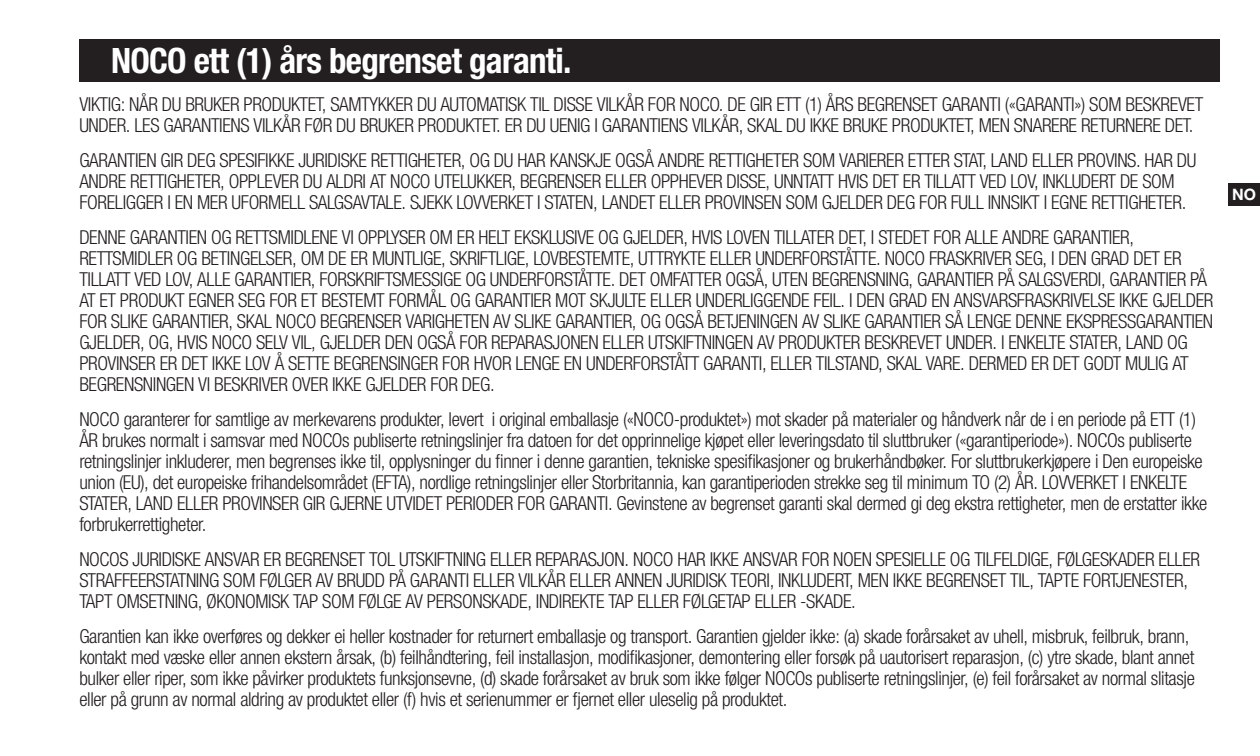
<style>
.page{position:relative;width:1260px;height:756px;background:#fff}
.page>*{position:absolute;margin:0;border:0;box-sizing:border-box;transform-origin:0 0}
.t1{font:700 condensed 35px "Helvetica Neue LTW1 G";letter-spacing:-.02em;color:#fff}
.NOCO_HN_Cond-Text{font:300 condensed 19.25px/21px "Helvetica Neue LTW1 G";letter-spacing:-.02em;color:#231f20}
.t2{font:700 15.75px "Helvetica Neue LT Std";color:#fff}
</style>
<div class="page">
<div style="left:1228px;top:183px;width:32px;height:23px;background:#231f20"></div>
<div style="left:79px;top:40px;width:1141px;height:42px;background:#231f20"></div>
<p class="t1" style="left:111px;top:40px;width:462px">NOCO ett (1) års begrenset garanti.</p>
<p class="NOCO_HN_Cond-Text" style="left:79px;top:94px;width:1125px">VIKTIG: NÅR DU BRUKER PRODUKTET, SAMTYKKER DU AUTOMATISK TIL DISSE VILKÅR FOR NOCO. DE GIR ETT (1) ÅRS BEGRENSET GARANTI («GARANTI») SOM BESKREVET<br>UNDER. LES GARANTIENS VILKÅR FØR DU BRUKER PRODUKTET. ER DU UENIG I GARANTIENS VILKÅR, SKAL DU IKKE BRUKE PRODUKTET, MEN SNARERE RETURNERE DET.</p>
<p class="NOCO_HN_Cond-Text" style="left:79px;top:150px;width:1119px">GARANTIEN GIR DEG SPESIFIKKE JURIDISKE RETTIGHETER, OG DU HAR KANSKJE OGSÅ ANDRE RETTIGHETER SOM VARIERER ETTER STAT, LAND ELLER PROVINS. HAR DU<br>ANDRE RETTIGHETER, OPPLEVER DU ALDRI AT NOCO UTELUKKER, BEGRENSER ELLER OPPHEVER DISSE, UNNTATT HVIS DET ER TILLATT VED LOV, INKLUDERT DE SOM<br>FORELIGGER I EN MER UFORMELL SALGSAVTALE. SJEKK LOVVERKET I STATEN, LANDET ELLER PROVINSEN SOM GJELDER DEG FOR FULL INNSIKT I EGNE RETTIGHETER.</p>
<p class="NOCO_HN_Cond-Text" style="left:79px;top:227px;width:1136px">DENNE GARANTIEN OG RETTSMIDLENE VI OPPLYSER OM ER HELT EKSKLUSIVE OG GJELDER, HVIS LOVEN TILLATER DET, I STEDET FOR ALLE ANDRE GARANTIER, RETTSMIDLER OG BETINGELSER, OM DE ER MUNTLIGE, SKRIFTLIGE, LOVBESTEMTE, UTTRYKTE ELLER UNDERFORSTÅTTE. NOCO FRASKRIVER SEG, I DEN GRAD DET ER TILLATT VED LOV, ALLE GARANTIER, FORSKRIFTSMESSIGE OG UNDERFORSTÅTTE. DET OMFATTER OGSÅ, UTEN BEGRENSNING, GARANTIER PÅ SALGSVERDI, GARANTIER PÅ AT ET PRODUKT EGNER SEG FOR ET BESTEMT FORMÅL OG GARANTIER MOT SKJULTE ELLER UNDERLIGGENDE FEIL. I DEN GRAD EN ANSVARSFRASKRIVELSE IKKE GJELDER FOR SLIKE GARANTIER, SKAL NOCO BEGRENSER VARIGHETEN AV SLIKE GARANTIER, OG OGSÅ BETJENINGEN AV SLIKE GARANTIER SÅ LENGE DENNE EKSPRESSGARANTIEN GJELDER, OG, HVIS NOCO SELV VIL, GJELDER DEN OGSÅ FOR REPARASJONEN ELLER UTSKIFTNINGEN AV PRODUKTER BESKREVET UNDER. I ENKELTE STATER, LAND OG PROVINSER ER DET IKKE LOV Å SETTE BEGRENSINGER FOR HVOR LENGE EN UNDERFORSTÅTT GARANTI, ELLER TILSTAND, SKAL VARE. DERMED ER DET GODT MULIG AT BEGRENSNINGEN VI BESKRIVER OVER IKKE GJELDER FOR DEG.</p>
<p class="NOCO_HN_Cond-Text" style="left:79px;top:409px;width:1129px">NOCO garanterer for samtlige av merkevarens produkter, levert i original emballasje («NOCO-produktet») mot skader på materialer og håndverk når de i en periode på ETT (1)<br>ÅR brukes normalt i samsvar med NOCOs publiserte retningslinjer fra datoen for det opprinnelige kjøpet eller leveringsdato til sluttbruker («garantiperiode»). NOCOs publiserte retningslinjer inkluderer, men begrenses ikke til, opplysninger du finner i denne garantien, tekniske spesifikasjoner og brukerhåndbøker. For sluttbrukerkjøpere i Den europeiske union (EU), det europeiske frihandelsområdet (EFTA), nordlige retningslinjer eller Storbritannia, kan garantiperioden strekke seg til minimum TO (2) ÅR. LOVVERKET I ENKELTE STATER, LAND ELLER PROVINSER GIR GJERNE UTVIDET PERIODER FOR GARANTI. Gevinstene av begrenset garanti skal dermed gi deg ekstra rettigheter, men de erstatter ikke forbrukerrettigheter.</p>
<p class="NOCO_HN_Cond-Text" style="left:79px;top:549px;width:1122px">NOCOS JURIDISKE ANSVAR ER BEGRENSET TOL UTSKIFTNING ELLER REPARASJON. NOCO HAR IKKE ANSVAR FOR NOEN SPESIELLE OG TILFELDIGE, FØLGESKADER ELLER<br>STRAFFEERSTATNING SOM FØLGER AV BRUDD PÅ GARANTI ELLER VILKÅR ELLER ANNEN JURIDISK TEORI, INKLUDERT, MEN IKKE BEGRENSET TIL, TAPTE FORTJENESTER,<br>TAPT OMSETNING, ØKONOMISK TAP SOM FØLGE AV PERSONSKADE, INDIREKTE TAP ELLER FØLGETAP ELLER -SKADE.</p>
<p class="NOCO_HN_Cond-Text" style="left:79px;top:626px;width:1117px">Garantien kan ikke overføres og dekker ei heller kostnader for returnert emballasje og transport. Garantien gjelder ikke: (a) skade forårsaket av uhell, misbruk, feilbruk, brann, kontakt med væske eller annen ekstern årsak, (b) feilhåndtering, feil installasjon, modifikasjoner, demontering eller forsøk på uautorisert reparasjon, (c) ytre skade, blant annet bulker eller riper, som ikke påvirker produktets funksjonsevne, (d) skade forårsaket av bruk som ikke følger NOCOs publiserte retningslinjer, (e) feil forårsaket av normal slitasje eller på grunn av normal aldring av produktet eller (f) hvis et serienummer er fjernet eller uleselig på produktet.</p>
<p class="t2" style="left:1232px;top:185px;width:25px">NO</p>
</div>
